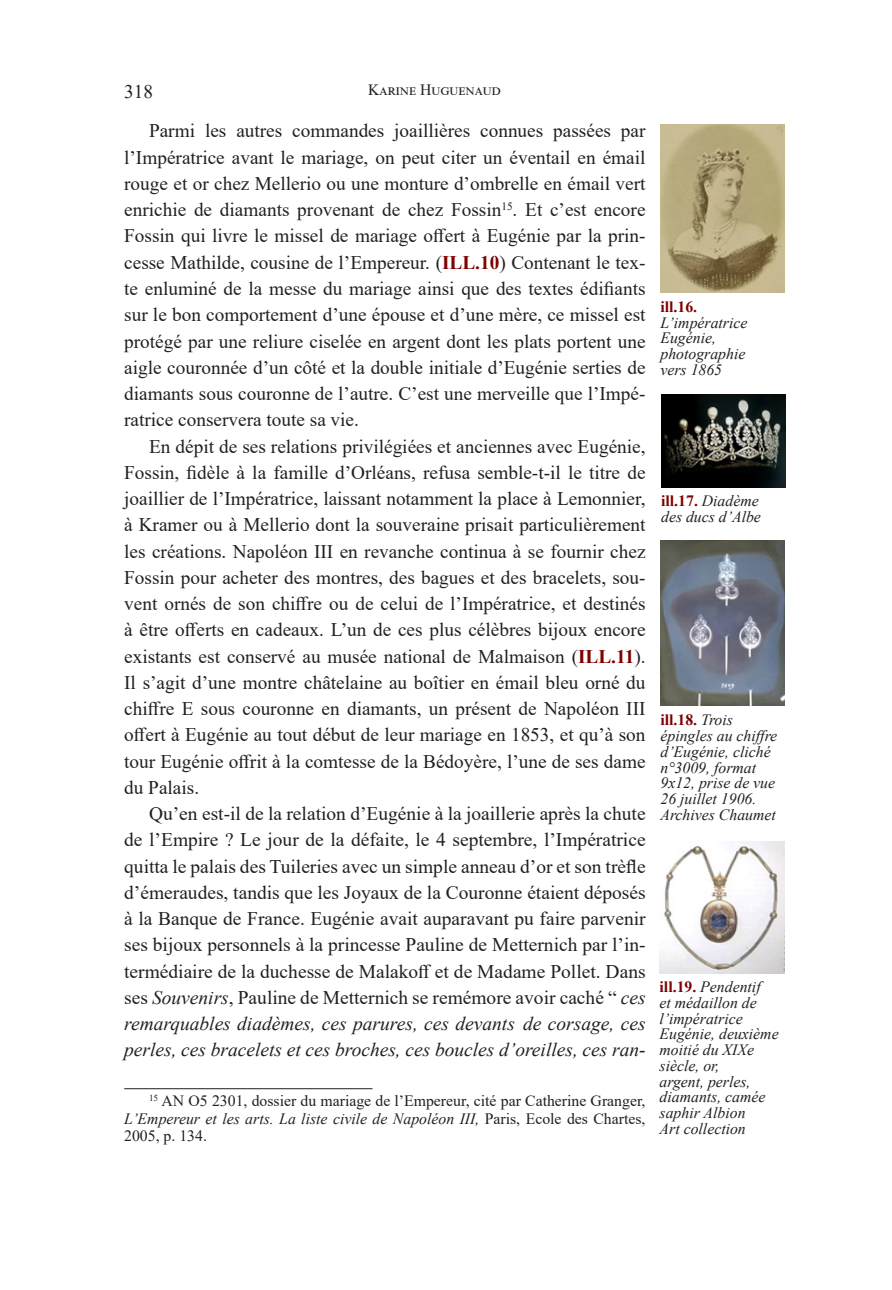
<style>
.page{position:relative;width:892px;height:1290px;background:#fff}
.page>*{position:absolute;margin:0;border:0;box-sizing:border-box;transform-origin:0 0}
.TEXTO{font:19.25px/26.2px "Times New Roman";color:#231f20;text-align:justify}
.Pie_de_foto_-_Column{font:italic 15.75px/15.8px "Times New Roman";color:#231f20}
.Nota_al_Pie{font:15.75px/17.5px "Times New Roman";color:#231f20;text-align:justify}
.s1{font-weight:700;color:#800000}
.s2{font-style:italic}
.s3{font-weight:700;font-style:normal;color:#800000}
</style>
<div class="page">
<hr style="left:124px;top:1088px;width:248px;height:1px;background:#231f20">
<img style="left:660px;top:124px;width:124px;height:169px">
<img style="left:661px;top:394px;width:124px;height:93px">
<img style="left:659px;top:841px;width:125px;height:132px">
<img style="left:660px;top:541px;width:124px;height:165px">
<p class="TEXTO" style="left:124px;top:78px;width:30px">318</p>
<p class="Nota_al_Pie" style="left:368px;top:81px;width:134px">Karine Huguenaud</p>
<p class="TEXTO" style="left:124px;top:117px;width:522px;text-indent:25px">Parmi les autres commandes joaillières connues passées par l’Impératrice avant le mariage, on peut citer un éventail en émail rouge et or chez Mellerio ou une monture d’ombrelle en émail vert enrichie de diamants provenant de chez Fossin<sup>15</sup>. Et c’est encore Fossin qui livre le missel de mariage offert à Eugénie par la prin&shy;cesse Mathilde, cousine de l’Empereur. (<span class="s1">ILL.10</span>) Contenant le tex&shy;te enluminé de la messe du mariage ainsi que des textes édifiants sur le bon comportement d’une épouse et d’une mère, ce missel est protégé par une reliure ciselée en argent dont les plats portent une aigle couronnée d’un côté et la double initiale d’Eugénie serties de diamants sous couronne de l’autre. C’est une merveille que l’Impé&shy;ratrice conservera toute sa vie.</p>
<p class="TEXTO" style="left:124px;top:432px;width:522px;text-indent:25px">En dépit de ses relations privilégiées et anciennes avec Eugénie, Fossin, fidèle à la famille d’Orléans, refusa semble-t-il le titre de joaillier de l’Impératrice, laissant notamment la place à Lemonnier, à Kramer ou à Mellerio dont la souveraine prisait particulièrement les créations. Napoléon III en revanche continua à se fournir chez Fossin pour acheter des montres, des bagues et des bracelets, sou&shy;vent ornés de son chiffre ou de celui de l’Impératrice, et destinés à être offerts en cadeaux. L’un de ces plus célèbres bijoux encore existants est conservé au musée national de Malmaison (<span class="s1">ILL.11</span>).<br>Il s’agit d’une montre châtelaine au boîtier en émail bleu orné du chiffre E sous couronne en diamants, un présent de Napoléon III offert à Eugénie au tout début de leur mariage en 1853, et qu’à son tour Eugénie offrit à la comtesse de la Bédoyère, l’une de ses dame du Palais.</p>
<p class="TEXTO" style="left:124px;top:800px;width:522px;text-indent:25px">Qu’en est-il de la relation d’Eugénie à la joaillerie après la chute de l’Empire ? Le jour de la défaite, le 4 septembre, l’Impératrice quitta le palais des Tuileries avec un simple anneau d’or et son trèfle d’émeraudes, tandis que les Joyaux de la Couronne étaient déposés à la Banque de France. Eugénie avait auparavant pu faire parvenir ses bijoux personnels à la princesse Pauline de Metternich par l’in&shy;termédiaire de la duchesse de Malakoff et de Madame Pollet. Dans ses <span class="s2">Souvenirs</span>, Pauline de Metternich se remémore avoir caché “ <span class="s2">ces remarquables diadèmes, ces parures, ces devants de corsage, ces perles, ces bracelets et ces broches, ces boucles d’oreilles, ces ran-</span></p>
<p class="Nota_al_Pie" style="left:124px;top:1092px;width:522px;text-indent:25px"><sup>15</sup> AN O5 2301, dossier du mariage de l’Empereur, cité par Catherine Granger, <span class="s2">L’Empereur et les arts. La liste civile de Napoléon III,</span> Paris, Ecole des Chartes, 2005, p. 134.</p>
<p class="Pie_de_foto_-_Column" style="left:660px;top:298px;width:88px"><span class="s3">ill.16.<br></span>L’impératrice<br>Eugénie, photographie vers 1865</p>
<p class="Pie_de_foto_-_Column" style="left:661px;top:493px;width:101px"><span class="s3">ill.17.</span> Diadème des ducs d’Albe</p>
<p class="Pie_de_foto_-_Column" style="left:660px;top:712px;width:118px"><span class="s3">ill.18.</span> Trois épingles au chiffre d’Eugénie, cliché n°3009, format<br>9x12, prise de vue<br>26 juillet 1906.<br>Archives Chaumet</p>
<p class="Pie_de_foto_-_Column" style="left:659px;top:979px;width:120px"><span class="s3">ill.19.</span> Pendentif<br>et médaillon de l’impératrice<br>Eugénie, deuxième moitié du XIXe siècle, or,<br>argent, perles, diamants, camée saphir Albion<br>Art collection</p>
</div>
